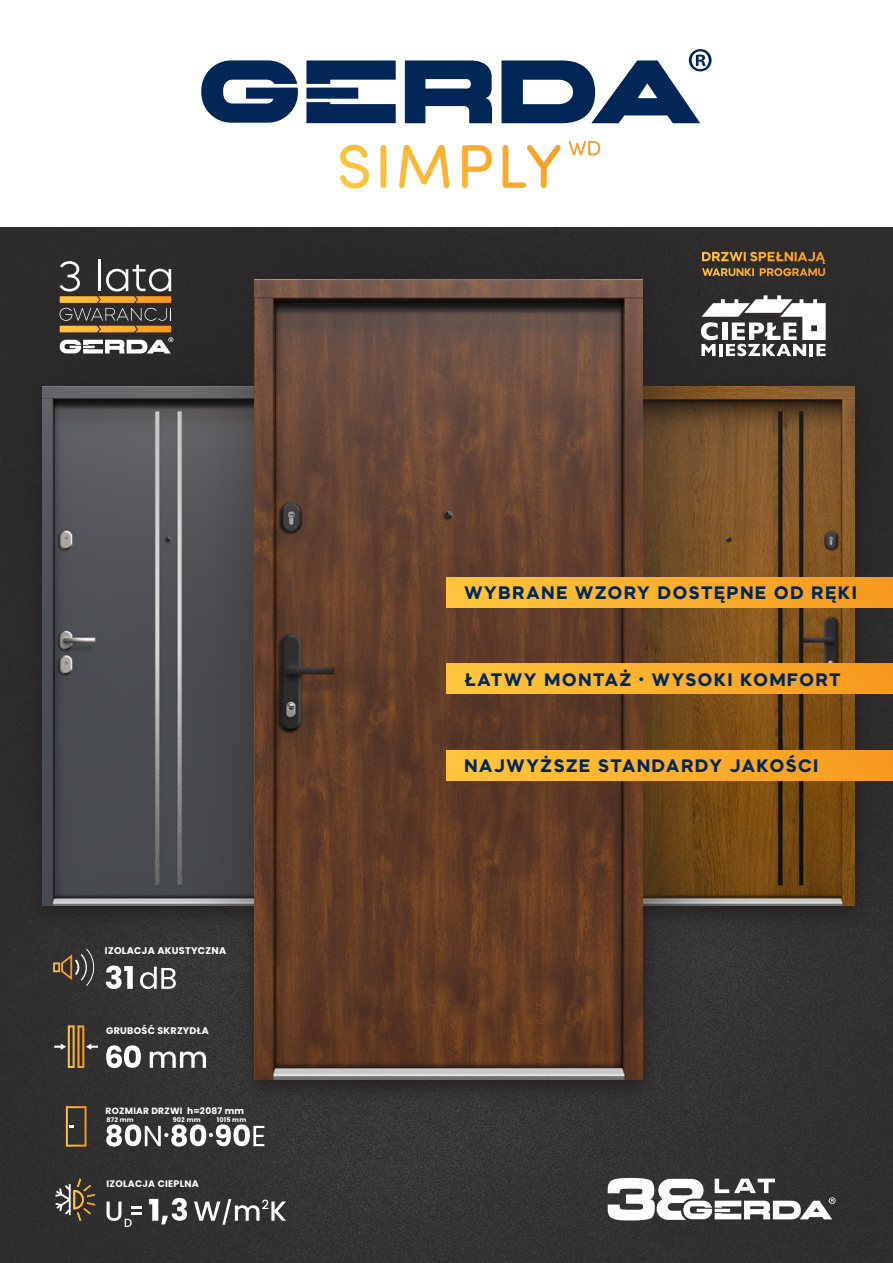
<style>
.page{position:relative;width:893px;height:1263px;background:#fff}
.page>*{position:absolute;margin:0;border:0;box-sizing:border-box;transform-origin:0 0}
.t1{font:700 18px "Mazzard H";letter-spacing:.1em;color:#002758}
.t2{font:700 9.75px "Poppins";letter-spacing:.025em;color:#fff}
.t3{font:700 9.6px "Poppins";letter-spacing:.025em;color:#fff}
.t4{font:700 9.45px "Poppins";letter-spacing:.025em;color:#fff}
.t5{font:700 9px "Poppins";letter-spacing:.025em;color:#fff}
.t6{font:700 6.45px "Poppins";letter-spacing:.025em;color:#fff}
.s1{font-weight:900;font-size:19.5px}
</style>
<div class="page">
<img style="left:0;top:227px;width:893px;height:1036px">
<div style="left:43px;top:280px;width:812px;height:799px;background:#333132"></div>
<div style="left:524px;top:283px;width:369px;height:702px;background:#2d2b2c"></div>
<img style="left:755px;top:387px;width:100px;height:518px">
<div style="left:0;top:283px;width:400px;height:702px;background:#2d2a2b"></div>
<img style="left:43px;top:387px;width:128px;height:518px">
<div style="left:171px;top:229px;width:584px;height:936px;background:#231f20;opacity:.75"></div>
<img style="left:255px;top:279px;width:387px;height:800px">
<hr style="left:98px;top:259px;width:2px;height:32px;background:#fff">
<svg style="left:60px;top:261px;width:113px;height:92px"></svg>
<svg style="left:405px;top:60px;width:87px;height:63px"></svg>
<svg style="left:501px;top:49px;width:211px;height:74px"></svg>
<svg style="left:201px;top:60px;width:97px;height:63px"></svg>
<svg style="left:306px;top:60px;width:90px;height:63px"></svg>
<svg style="left:340px;top:141px;width:260px;height:47px"></svg>
<div style="left:446px;top:577px;width:447px;height:30px;background:linear-gradient(to right,#ffc53c,#f7991e)"></div>
<div style="left:446px;top:664px;width:447px;height:30px;background:linear-gradient(to right,#ffc53c,#f7991e)"></div>
<div style="left:446px;top:750px;width:447px;height:30px;background:linear-gradient(to right,#ffc53c,#f7991e)"></div>
<svg style="left:106px;top:965px;width:27px;height:24px"></svg>
<svg style="left:140px;top:967px;width:36px;height:22px"></svg>
<svg style="left:53px;top:949px;width:44px;height:37px"></svg>
<svg style="left:55px;top:1178px;width:40px;height:43px;background:#5a5042"></svg>
<svg style="left:194px;top:1199px;width:92px;height:26px"></svg>
<svg style="left:107px;top:1201px;width:35px;height:26px"></svg>
<svg style="left:149px;top:1198px;width:38px;height:26px"></svg>
<svg style="left:54px;top:1025px;width:44px;height:43px;background:#5f4e35"></svg>
<svg style="left:106px;top:1045px;width:35px;height:23px"></svg>
<svg style="left:150px;top:1051px;width:56px;height:17px"></svg>
<svg style="left:106px;top:1124px;width:158px;height:22px"></svg>
<svg style="left:66px;top:1106px;width:21px;height:40px"></svg>
<svg style="left:608px;top:1178px;width:228px;height:42px"></svg>
<svg style="left:701px;top:295px;width:125px;height:61px"></svg>
<svg style="left:702px;top:252px;width:124px;height:24px;background:#765a2c"></svg>
<p class="t2" style="left:105px;top:945px;width:123px">IZOLACJA AKUSTYCZNA</p>
<p class="t3" style="left:106px;top:1025px;width:104px">GRUBOŚĆ SKRZYDŁA</p>
<p class="t5" style="left:106px;top:1106px;width:140px">ROZMIAR DRZWI h=2087 mm</p>
<p class="t6" style="left:106px;top:1116px;width:29px">872 mm</p>
<p class="t6" style="left:173px;top:1116px;width:29px">902 mm</p>
<p class="t6" style="left:217px;top:1116px;width:31px">1015 mm</p>
<p class="t4" style="left:107px;top:1178px;width:94px">IZOLACJA CIEPLNA</p>
<p class="t1" style="left:464px;top:580px;width:394px">WYBRANE WZORY DOSTĘPNE OD RĘKI</p>
<p class="t1" style="left:464px;top:667px;width:378px">ŁATWY MONTAŻ <span class="s1">·</span> WYSOKI KOMFORT</p>
<p class="t1" style="left:464px;top:753px;width:355px">NAJWYŻSZE STANDARDY JAKOŚCI</p>
</div>
